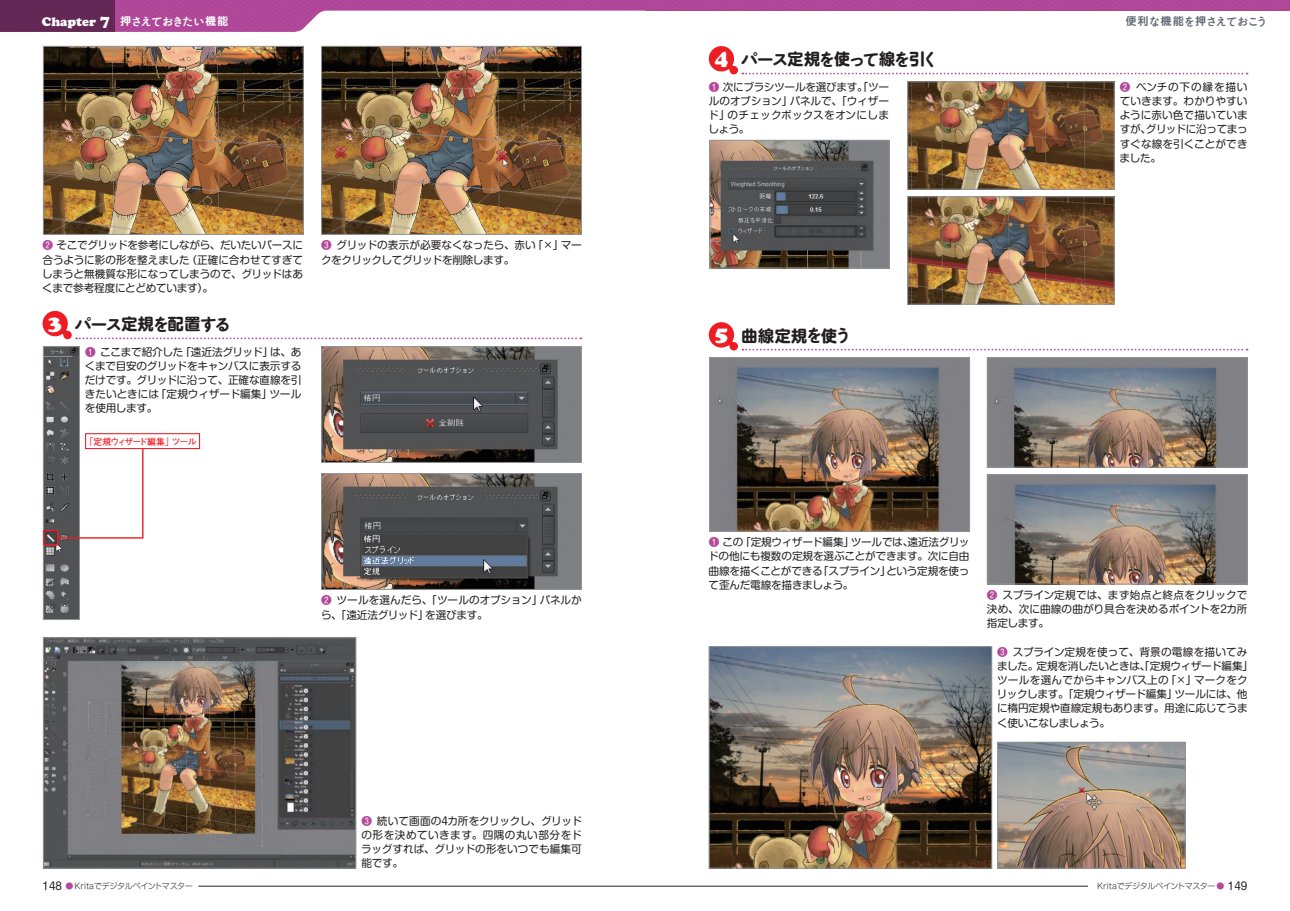
<style>
.page{position:relative;width:1290px;height:911px;background:#fff}
.page>*{position:absolute;margin:0;border:0;box-sizing:border-box;transform-origin:0 0}
.t1{font:700 17.25px "Maru Anti Std De";letter-spacing:-.13em;color:#231f20}
.t2{font:700 16px "Shin M Go Pro";color:#231f20}
.t3{font:12.38px "Cooper Black Std";color:#fff}
.t4{font:500 11.5px "Maru Anti Std";letter-spacing:-.11em;color:#656c77}
.t5{font:10.62px/14.1px "Shin M Go Pro";letter-spacing:-.02em;color:#231f20;text-align:justify}
.t6{font:700 8.88px "Futo Go B101 Pro";letter-spacing:-.085em;color:#ee1d23}
.t7{font:300 8px "Shin M Go Pro";letter-spacing:-.035em;color:#231f20}
.s1{font-size:15.5px}
.s2{font-family:"Shin M Go Pro De";font-weight:700;font-size:10.62px}
.s3{font-family:"Maru Anti Std";font-weight:500;font-size:11.5px}
.s4{color:#b3499b}
.s5{font-family:"Cooper Black Std";font-weight:400;font-size:21.25px;color:#fff}
.s6{font-family:"Shin M Go Pro";font-size:16px}
.s7{font-family:"Maru Anti Std De";font-size:17.25px}
.s8{font-weight:400;font-size:10.62px}
</style>
<div class="page">
<img style="left:115px;top:0;width:530px;height:32px">
<img style="left:645px;top:0;width:645px;height:11px">
<div style="left:0;top:0;width:115px;height:32px;background:#652856"></div>
<hr style="left:198px;top:886px;width:447px;height:1px;background:#231f20">
<hr style="left:645px;top:886px;width:443px;height:1px;background:#231f20">
<svg style="left:709px;top:46px;width:538px;height:28px"></svg>
<img style="left:711px;top:142px;width:176px;height:124px">
<div style="left:709px;top:140px;width:180px;height:128px;border:1px solid #939598"></div>
<img style="left:909px;top:83px;width:203px;height:104px">
<div style="left:907px;top:81px;width:207px;height:108px;border:1px solid #939598"></div>
<img style="left:909px;top:198px;width:203px;height:104px">
<div style="left:907px;top:196px;width:207px;height:108px;border:1px solid #939598"></div>
<svg style="left:709px;top:322px;width:538px;height:28px"></svg>
<img style="left:711px;top:359px;width:257px;height:170px">
<div style="left:709px;top:357px;width:261px;height:174px;border:1px solid #939598"></div>
<img style="left:989px;top:359px;width:256px;height:106px">
<div style="left:987px;top:357px;width:260px;height:110px;border:1px solid #939598"></div>
<img style="left:989px;top:476px;width:256px;height:106px">
<div style="left:987px;top:474px;width:260px;height:110px;border:1px solid #939598"></div>
<img style="left:711px;top:648px;width:279px;height:218px">
<div style="left:709px;top:646px;width:283px;height:222px;border:1px solid #939598"></div>
<img style="left:999px;top:744px;width:184px;height:122px">
<div style="left:997px;top:742px;width:188px;height:126px;border:1px solid #939598"></div>
<img style="left:45px;top:48px;width:257px;height:185px">
<div style="left:43px;top:46px;width:261px;height:189px;border:1px solid #939598"></div>
<img style="left:323px;top:48px;width:257px;height:185px">
<div style="left:321px;top:46px;width:261px;height:189px;border:1px solid #939598"></div>
<img style="left:45px;top:639px;width:309px;height:227px">
<div style="left:43px;top:637px;width:313px;height:231px;border:1px solid #939598"></div>
<svg style="left:43px;top:311px;width:538px;height:28px"></svg>
<img style="left:45px;top:348px;width:33px;height:270px">
<div style="left:43px;top:346px;width:37px;height:274px;border:1px solid #939598"></div>
<img style="left:323px;top:348px;width:257px;height:113px">
<div style="left:321px;top:346px;width:261px;height:117px;border:1px solid #939598"></div>
<img style="left:323px;top:475px;width:257px;height:112px">
<div style="left:321px;top:473px;width:261px;height:116px;border:1px solid #939598"></div>
<div style="left:43px;top:530px;width:15px;height:15px;border:1px solid #ee1d23"></div>
<svg style="left:56px;top:442px;width:88px;height:97px"></svg>
<div style="left:86px;top:434px;width:114px;height:14px;background:#fff"></div>
<div style="left:85px;top:433px;width:115px;height:16px;border:1px solid #ee1d23"></div>
<p class="t3" style="left:42px;top:14px;width:188px">Chapter <span class="s1">7</span> <span class="s2">押</span><span class="s3">さえておきたい</span><span class="s2">機能</span></p>
<p class="t4" style="left:1126px;top:13px;width:143px"><span class="s2">便利</span>な<span class="s2">機能</span>を<span class="s2">押</span>さえておこう</p>
<p class="t5" style="left:42px;top:237px;width:262px"><span class="s4">❷</span> そこでグリッドを参考にしながら、だいたいパースに合うように影の形を整えました（正確に合わせてすぎてしまうと無機質な形になってしまうので、グリッドはあくまで参考程度にとどめています）。</p>
<p class="t1" style="left:49px;top:311px;width:184px"><span class="s5">3</span> パース<span class="s6">定規</span>を<span class="s6">配置</span>する</p>
<p class="t5" style="left:85px;top:343px;width:218px"><span class="s4">❶</span> ここまで紹介した「遠近法グリッド」は、あくまで目安のグリッドをキャンバスに表示するだけです。グリッドに沿って、正確な直線を引きたいときには「定規ウィザード編集」ツールを使用します。</p>
<p class="t6" style="left:85px;top:434px;width:114px">「定規ウィザード編集」ツール</p>
<p class="t5" style="left:321px;top:237px;width:262px"><span class="s4">❸</span> グリッドの表示が必要なくなったら、赤い「×」マークをクリックしてグリッドを削除します。</p>
<p class="t5" style="left:321px;top:592px;width:262px"><span class="s4">❷</span> ツールを選んだら、「ツールのオプション」パネルから、「遠近法グリッド」を選びます。</p>
<p class="t5" style="left:361px;top:812px;width:222px"><span class="s4">❸</span> 続いて画面の4カ所をクリックし、グリッドの形を決めていきます。四隅の丸い部分をドラッグすれば、グリッドの形をいつでも編集可能です。</p>
<p class="t1" style="left:715px;top:46px;width:225px"><span class="s5">4</span> パース<span class="s6">定規</span>を<span class="s6">使</span>って<span class="s6">線</span>を<span class="s6">引</span>く</p>
<p class="t5" style="left:708px;top:79px;width:182px"><span class="s4">❶</span> 次にブラシツールを選びます。「ツールのオプション」パネルで、「ウィザード」のチェックボックスをオンにしましょう。</p>
<p class="t2" style="left:715px;top:322px;width:138px"><span class="s5">5</span> 曲線定規<span class="s7">を</span>使<span class="s7">う</span></p>
<p class="t5" style="left:1119px;top:78px;width:130px"><span class="s4">❷</span> ベンチの下の縁を描いていきます。わかりやすいように赤い色で描いていますが、グリッドに沿ってまっすぐな線を引くことができました。</p>
<p class="t5" style="left:708px;top:534px;width:263px"><span class="s4">❶</span> この「定規ウィザード編集」ツールでは、遠近法グリッドの他にも複数の定規を選ぶことができます。次に自由曲線を描くことができる「スプライン」という定規を使って歪んだ電線を描きましょう。</p>
<p class="t5" style="left:987px;top:586px;width:262px"><span class="s4">❷</span> スプライン定規では、まず始点と終点をクリックで決め、次に曲線の曲がり具合を決めるポイントを2カ所指定します。</p>
<p class="t5" style="left:997px;top:643px;width:258px;text-align:left"><span class="s4">❸</span> スプライン定規を使って、背景の電線を描いてみました。定規を消したいときは、「定規ウィザード編集」ツールを選んでからキャンバス上の「×」マークをクリックします。「定規ウィザード編集」ツールには、他に楕円定規や直線定規もあります。用途に応じてうまく使いこなしましょう。</p>
<p class="t7" style="left:43px;top:879px;width:152px"><span class="s8">148</span> <span class="s4">●</span>Kritaでデジタルペイントマスター</p>
<p class="t7" style="left:1097px;top:879px;width:152px">Kritaでデジタルペイントマスター<span class="s4">●</span> <span class="s8">149</span></p>
</div>
